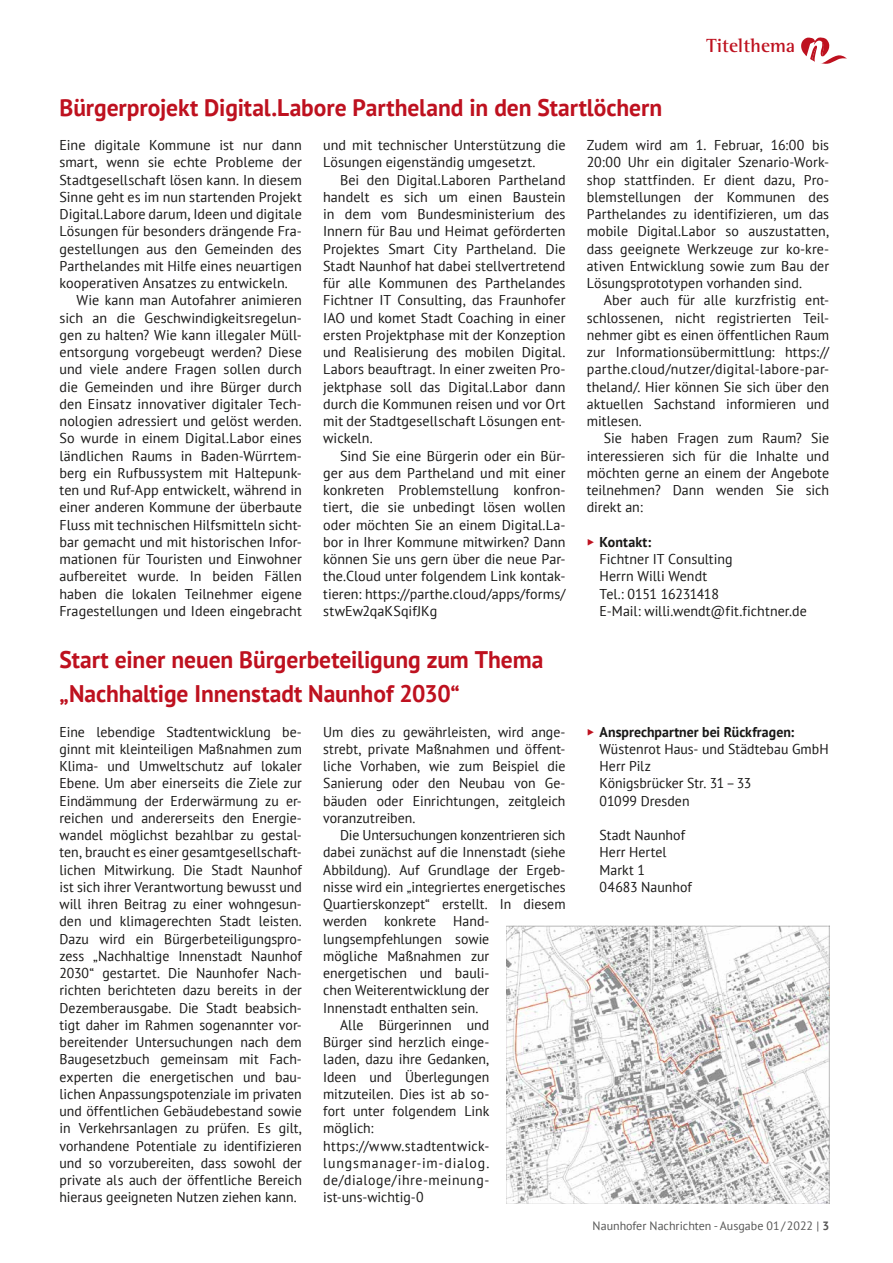
<style>
.page{position:relative;width:893px;height:1263px;background:#fff}
.page>*{position:absolute;margin:0;border:0;box-sizing:border-box;transform-origin:0 0}
.t1{font:700 24px/34.5px "PT Sans";letter-spacing:-.005em;color:#be111f}
.t2{font:700 19.5px "Rotis Semi Serif Std";letter-spacing:.005em;color:#be111f}
.t3{font:14.25px/17.2px "PT Sans";letter-spacing:.005em;color:#181716;text-align:justify}
.t4{font:14.25px "PT Sans";letter-spacing:-.015em;color:#181716}
.t5{font:14.25px "PT Sans";letter-spacing:.03em;color:#181716}
.t6{font:14.25px "PT Sans";letter-spacing:.04em;color:#181716}
.t7{font:14.25px "PT Sans";letter-spacing:.06em;color:#181716}
.t8{font:12px "PT Sans";color:#565655}
.s1{font-family:"Unit OT";font-weight:300;color:#be111f}
.s2{font-weight:700}
</style>
<div class="page">
<svg style="left:801px;top:37px;width:46px;height:27px"></svg>
<img style="left:506px;top:926px;width:323px;height:277px">
<h1 class="t1" style="left:60px;top:89px;width:604px">Bürgerprojekt Digital.Labore Partheland in den Startlöchern</h1>
<h2 class="t2" style="left:706px;top:34px;width:90px">Titelthema</h2>
<p class="t3" style="left:60px;top:136px;width:244px">Eine digitale Kommune ist nur dann</p>
<p class="t3" style="left:60px;top:153px;width:244px">smart, wenn sie echte Probleme der</p>
<p class="t3" style="left:60px;top:171px;width:244px">Stadtgesellschaft lösen kann. In diesem</p>
<p class="t3" style="left:60px;top:188px;width:244px">Sinne geht es im nun startenden Projekt</p>
<p class="t3" style="left:60px;top:205px;width:244px">Digital.Labore darum, Ideen und digitale</p>
<p class="t3" style="left:60px;top:222px;width:244px">Lösungen für besonders drängende Fra-</p>
<p class="t3" style="left:60px;top:240px;width:244px">gestellungen aus den Gemeinden des</p>
<p class="t3" style="left:60px;top:257px;width:244px">Parthelandes mit Hilfe eines neuartigen</p>
<p class="t3" style="left:60px;top:274px;width:230px">kooperativen Ansatzes zu entwickeln.</p>
<p class="t3" style="left:77px;top:291px;width:227px">Wie kann man Autofahrer animieren</p>
<p class="t3" style="left:60px;top:309px;width:244px">sich an die Geschwindigkeitsregelun-</p>
<p class="t3" style="left:60px;top:326px;width:244px">gen zu halten? Wie kann illegaler Müll-</p>
<p class="t3" style="left:60px;top:343px;width:244px">entsorgung vorgebeugt werden? Diese</p>
<p class="t3" style="left:60px;top:360px;width:244px">und viele andere Fragen sollen durch</p>
<p class="t3" style="left:60px;top:378px;width:244px">die Gemeinden und ihre Bürger durch</p>
<p class="t3" style="left:60px;top:395px;width:244px">den Einsatz innovativer digitaler Tech-</p>
<p class="t3" style="left:60px;top:412px;width:244px">nologien adressiert und gelöst werden.</p>
<p class="t3" style="left:60px;top:429px;width:244px">So wurde in einem Digital.Labor eines</p>
<p class="t3" style="left:60px;top:447px;width:244px">ländlichen Raums in Baden-Würrtem-</p>
<p class="t3" style="left:60px;top:464px;width:244px">berg ein Rufbussystem mit Haltepunk-</p>
<p class="t3" style="left:60px;top:481px;width:244px">ten und Ruf-App entwickelt, während in</p>
<p class="t3" style="left:60px;top:498px;width:244px">einer anderen Kommune der überbaute</p>
<p class="t3" style="left:60px;top:516px;width:244px">Fluss mit technischen Hilfsmitteln sicht-</p>
<p class="t3" style="left:60px;top:533px;width:244px">bar gemacht und mit historischen Infor-</p>
<p class="t3" style="left:60px;top:550px;width:244px">mationen für Touristen und Einwohner</p>
<p class="t3" style="left:60px;top:567px;width:244px">aufbereitet wurde. In beiden Fällen</p>
<p class="t3" style="left:60px;top:585px;width:244px">haben die lokalen Teilnehmer eigene</p>
<p class="t3" style="left:60px;top:602px;width:244px">Fragestellungen und Ideen eingebracht</p>
<p class="t3" style="left:323px;top:136px;width:244px">und mit technischer Unterstützung die<br>Lösungen eigenständig umgesetzt.</p>
<p class="t3" style="left:323px;top:171px;width:244px;text-indent:17px">Bei den Digital.Laboren Partheland handelt es sich um einen Baustein in dem vom Bundesministerium des Innern für Bau und Heimat geförderten Projektes Smart City Partheland. Die Stadt Naunhof hat dabei stellvertretend für alle Kommunen des Parthelandes Fichtner IT Consulting, das Fraunhofer IAO und komet Stadt Coaching in einer ersten Projektphase mit der Konzeption und Realisierung des mobilen Digital.<br>Labors beauftragt. In einer zweiten Pro&shy;jektphase soll das Digital.Labor dann durch die Kommunen reisen und vor Ort mit der Stadtgesellschaft Lösungen ent&shy;wickeln.</p>
<p class="t3" style="left:323px;top:447px;width:244px;text-indent:17px">Sind Sie eine Bürgerin oder ein Bür&shy;ger aus dem Partheland und mit einer konkreten Problemstellung konfron&shy;tiert, die sie unbedingt lösen wollen oder möchten Sie an einem Digital.La&shy;bor in Ihrer Kommune mitwirken? Dann können Sie uns gern über die neue Par&shy;the.Cloud unter folgendem Link kontak&shy;tieren: https://parthe.cloud/apps/forms/ stwEw2qaKSqifJKg</p>
<h1 class="t1" style="left:60px;top:641px;width:485px">Start einer neuen Bürgerbeteiligung zum Thema „Nachhaltige Innenstadt Naunhof 2030“</h1>
<p class="t3" style="left:60px;top:723px;width:244px">Eine lebendige Stadtentwicklung be&shy;ginnt mit kleinteiligen Maßnahmen zum Klima- und Umweltschutz auf lokaler Ebene. Um aber einerseits die Ziele zur Eindämmung der Erderwärmung zu er&shy;reichen und andererseits den Energie&shy;wandel möglichst bezahlbar zu gestal&shy;ten, braucht es einer gesamtgesellschaft&shy;lichen Mitwirkung. Die Stadt Naunhof ist sich ihrer Verantwortung bewusst und will ihren Beitrag zu einer wohngesun&shy;den und klimagerechten Stadt leisten.<br>Dazu wird ein Bürgerbeteiligungspro&shy;zess „Nachhaltige Innenstadt Naunhof 2030“ gestartet. Die Naunhofer Nach&shy;richten berichteten dazu bereits in der Dezemberausgabe. Die Stadt beabsich&shy;tigt daher im Rahmen sogenannter vor&shy;bereitender Untersuchungen nach dem Baugesetzbuch gemeinsam mit Fach&shy;experten die energetischen und bau&shy;lichen Anpassungspotenziale im privaten und öffentlichen Gebäudebestand sowie in Verkehrsanlagen zu prüfen. Es gilt, vorhandene Potentiale zu identifizieren und so vorzubereiten, dass sowohl der private als auch der öffentliche Bereich hieraus geeigneten Nutzen ziehen kann.</p>
<p class="t3" style="left:323px;top:723px;width:244px">Um dies zu gewährleisten, wird ange&shy;strebt, private Maßnahmen und öffent&shy;liche Vorhaben, wie zum Beispiel die Sanierung oder den Neubau von Ge&shy;bäuden oder Einrichtungen, zeitgleich voranzutreiben.</p>
<p class="t4" style="left:340px;top:826px;width:227px">Die Untersuchungen konzentrieren sich</p>
<p class="t3" style="left:323px;top:843px;width:244px">dabei zunächst auf die Innenstadt (siehe</p>
<p class="t3" style="left:323px;top:861px;width:244px">Abbildung). Auf Grundlage der Ergeb-</p>
<p class="t3" style="left:323px;top:878px;width:244px">nisse wird ein „integriertes energetisches</p>
<p class="t3" style="left:323px;top:895px;width:244px">Quartierskonzept“ erstellt. In diesem</p>
<p class="t3" style="left:323px;top:912px;width:168px">werden konkrete Hand-</p>
<p class="t3" style="left:323px;top:930px;width:168px">lungsempfehlungen sowie</p>
<p class="t3" style="left:323px;top:947px;width:168px">mögliche Maßnahmen zur</p>
<p class="t3" style="left:323px;top:964px;width:168px">energetischen und bauli-</p>
<p class="t3" style="left:323px;top:981px;width:168px">chen Weiterentwicklung der</p>
<p class="t3" style="left:323px;top:999px;width:157px">Innenstadt enthalten sein.</p>
<p class="t3" style="left:340px;top:1016px;width:151px">Alle Bürgerinnen und</p>
<p class="t3" style="left:323px;top:1033px;width:168px">Bürger sind herzlich einge-</p>
<p class="t3" style="left:323px;top:1050px;width:168px">laden, dazu ihre Gedanken,</p>
<p class="t3" style="left:323px;top:1068px;width:168px">Ideen und Überlegungen</p>
<p class="t3" style="left:323px;top:1085px;width:168px">mitzuteilen. Dies ist ab so-</p>
<p class="t3" style="left:323px;top:1102px;width:168px">fort unter folgendem Link</p>
<p class="t3" style="left:323px;top:1119px;width:52px">möglich:</p>
<p class="t5" style="left:323px;top:1136px;width:168px">https://www.stadtentwick-</p>
<p class="t7" style="left:323px;top:1154px;width:168px">lungsmanager-im-dialog.</p>
<p class="t6" style="left:323px;top:1171px;width:168px">de/dialoge/ihre-meinung-</p>
<p class="t3" style="left:323px;top:1188px;width:102px">ist-uns-wichtig-0</p>
<p class="t3" style="left:587px;top:136px;width:244px">Zudem wird am 1. Februar, 16:00 bis 20:00 Uhr ein digitaler Szenario-Work&shy;shop stattfinden. Er dient dazu, Pro&shy;blemstellungen der Kommunen des Parthelandes zu identifizieren, um das mobile Digital.Labor so auszustatten, dass geeignete Werkzeuge zur ko-kre&shy;ativen Entwicklung sowie zum Bau der Lösungsprototypen vorhanden sind.</p>
<p class="t3" style="left:587px;top:291px;width:244px;text-indent:17px">Aber auch für alle kurzfristig ent&shy;schlossenen, nicht registrierten Teil&shy;nehmer gibt es einen öffentlichen Raum zur Informationsübermittlung: https:// parthe.cloud/nutzer/digital-labore-par&shy;theland/. Hier können Sie sich über den aktuellen Sachstand informieren und mitlesen.</p>
<p class="t3" style="left:587px;top:429px;width:244px;text-indent:17px">Sie haben Fragen zum Raum? Sie interessieren sich für die Inhalte und möchten gerne an einem der Angebote teilnehmen? Dann wenden Sie sich direkt an:</p>
<p class="t3" style="left:600px;top:533px;width:209px;text-align:left;text-indent:-13px"><span class="s1">‣</span> <span class="s2">Kontakt:<br></span>Fichtner IT Consulting<br>Herrn Willi Wendt<br>Tel.: 0151 16231418<br>E-Mail: willi.wendt@fit.fichtner.de</p>
<p class="t3" style="left:600px;top:723px;width:231px;text-align:left;text-indent:-13px"><span class="s1">‣</span> <span class="s2">Ansprechpartner bei Rückfragen:<br></span>Wüstenrot Haus- und Städtebau GmbH<br>Herr Pilz<br>Königsbrücker Str. 31–33<br>01099 Dresden</p>
<p class="t3" style="left:600px;top:826px;width:94px;text-align:left">Stadt Naunhof<br>Herr Hertel<br>Markt 1<br>04683 Naunhof</p>
<p class="t8" style="left:593px;top:1218px;width:238px">Naunhofer Nachrichten - Ausgabe 01/2022 | <span class="s2">3</span></p>
</div>
